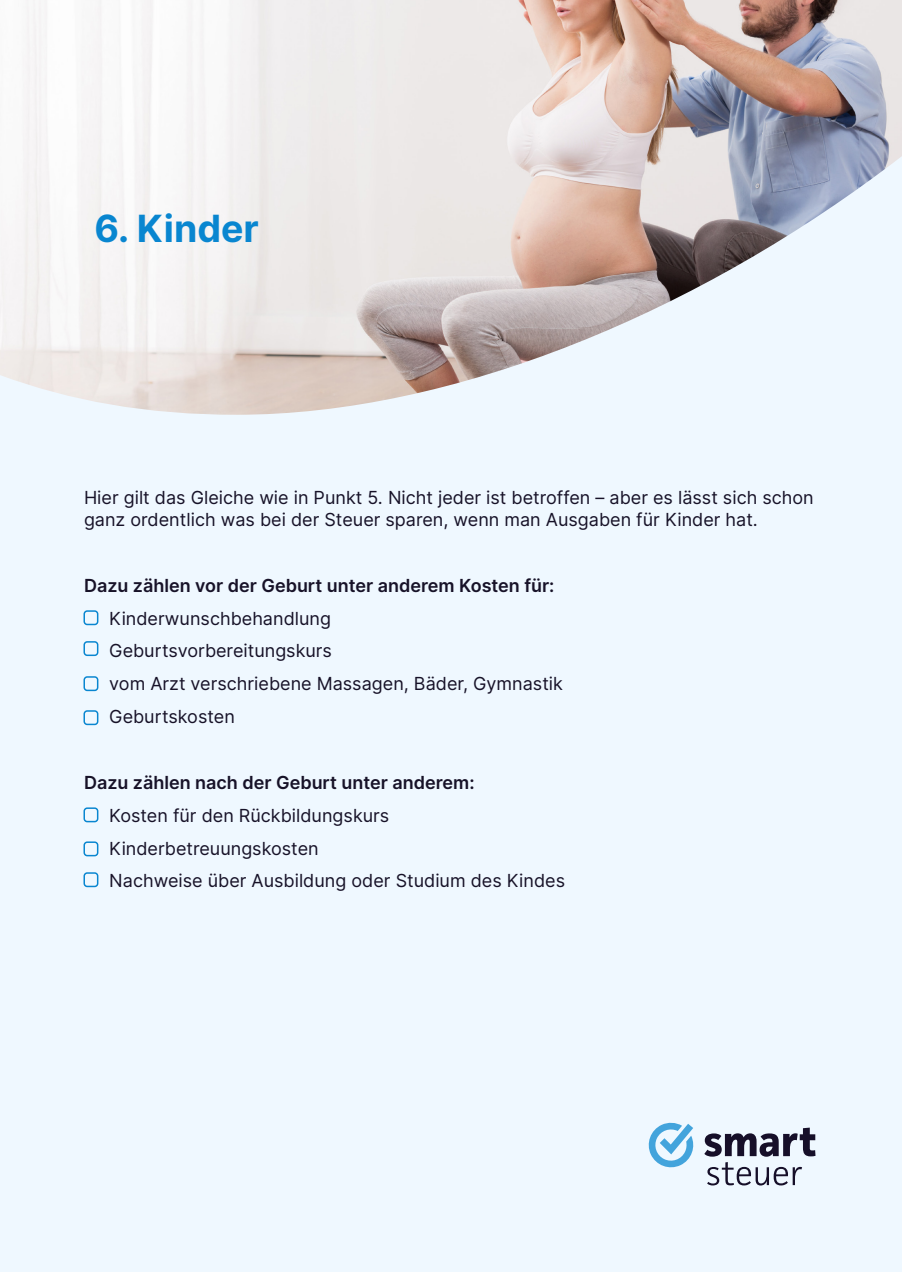
<style>
.page{position:relative;width:902px;height:1272px;background:#eff8ff}
.page>*{position:absolute;margin:0;border:0;box-sizing:border-box;transform-origin:0 0}
.HD_darkblue{font:700 37.5px "Inter";color:#0986d0}
.TX_darkblue{font:18px/21.6px "Inter";color:#171228}
.TX_darkblue-2{font:600 18px "Inter";color:#171228}
</style>
<div class="page">
<img style="left:0;top:0;width:902px;height:415px">
<img style="left:648px;top:1122px;width:168px;height:64px">
<div style="left:83px;top:610px;width:15px;height:15px;border:2px solid #0986d0;border-radius:3px"></div>
<div style="left:83px;top:641px;width:15px;height:15px;border:2px solid #0986d0;border-radius:3px"></div>
<div style="left:83px;top:676px;width:15px;height:15px;border:2px solid #0986d0;border-radius:3px"></div>
<div style="left:83px;top:710px;width:15px;height:15px;border:2px solid #0986d0;border-radius:3px"></div>
<div style="left:83px;top:807px;width:15px;height:15px;border:2px solid #0986d0;border-radius:3px"></div>
<div style="left:83px;top:841px;width:15px;height:15px;border:2px solid #0986d0;border-radius:3px"></div>
<div style="left:83px;top:872px;width:15px;height:15px;border:2px solid #0986d0;border-radius:3px"></div>
<p class="HD_darkblue" style="left:94px;top:200px;width:166px">6. Kinder</p>
<p class="TX_darkblue" style="left:84px;top:487px;width:731px">Hier gilt das Gleiche wie in Punkt 5. Nicht jeder ist betroffen – aber es lässt sich schon ganz ordentlich was bei der Steuer sparen, wenn man Ausgaben für Kinder hat.</p>
<p class="TX_darkblue-2" style="left:84px;top:572px;width:472px">Dazu zählen vor der Geburt unter anderem Kosten für:</p>
<p class="TX_darkblue" style="left:109px;top:607px;width:223px">Kinderwunschbehandlung</p>
<p class="TX_darkblue" style="left:109px;top:640px;width:224px">Geburtsvorbereitungskurs</p>
<p class="TX_darkblue" style="left:109px;top:672px;width:455px">vom Arzt verschriebene Massagen, Bäder, Gymnastik</p>
<p class="TX_darkblue" style="left:109px;top:705px;width:127px">Geburtskosten</p>
<p class="TX_darkblue-2" style="left:84px;top:769px;width:392px">Dazu zählen nach der Geburt unter anderem:</p>
<p class="TX_darkblue" style="left:109px;top:804px;width:282px">Kosten für den Rückbildungskurs</p>
<p class="TX_darkblue" style="left:109px;top:837px;width:211px">Kinderbetreuungskosten</p>
<p class="TX_darkblue" style="left:109px;top:870px;width:457px">Nachweise über Ausbildung oder Studium des Kindes</p>
</div>
